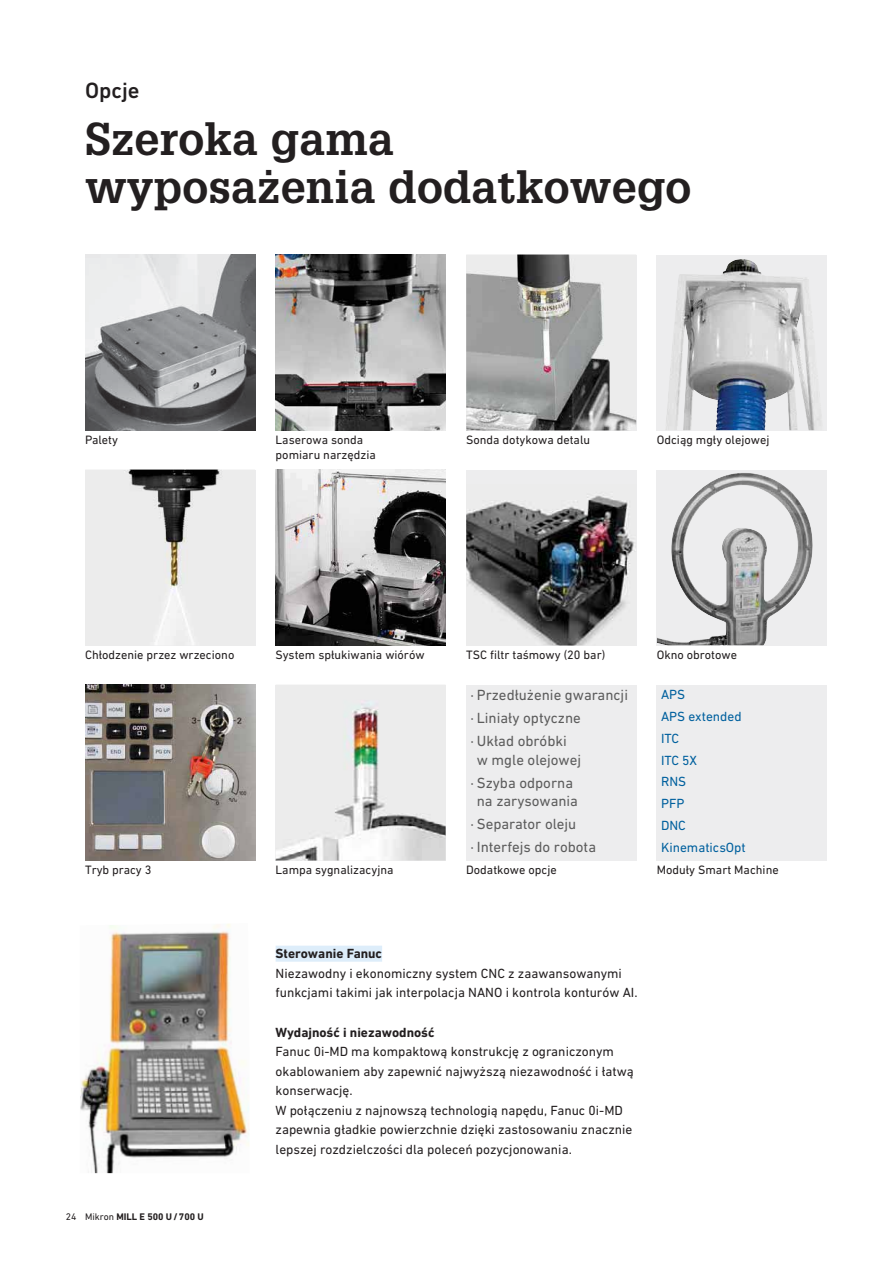
<style>
.page{position:relative;width:893px;height:1263px;background:#fff}
.page>*{position:absolute;margin:0;border:0;box-sizing:border-box;transform-origin:0 0}
.t1{font:700 45px/48.9px "Glypha LT Pro";letter-spacing:.005em;color:#231f20}
.t2{font:500 22.5px "DIN Next W1 G";color:#231f20}
.t3{font:15px/23px "DIN Next W1 G";color:#5c5c5c}
.t4{font:13.5px/19.5px "DIN Next W1 G";color:#231f20}
.t5{font:13.5px/21.9px "DIN Next W1 G";color:#00609e}
.t6{font:700 13.5px "DIN Next W1 G";color:#231f20}
.t7{font:12.3px "DIN Next W1 G";color:#231f20}
.t8{font:700 9.75px "DIN Next W1 G";color:#231f20}
.s1{font-weight:400}
</style>
<div class="page">
<div style="left:466px;top:470px;width:170px;height:176px;background:#ededee"></div>
<img style="left:466px;top:495px;width:169px;height:151px">
<div style="left:657px;top:255px;width:170px;height:175px;background:#ededee"></div>
<img style="left:666px;top:259px;width:155px;height:171px">
<img style="left:276px;top:470px;width:170px;height:176px">
<img style="left:85px;top:255px;width:170px;height:175px">
<img style="left:276px;top:685px;width:170px;height:176px">
<img style="left:466px;top:255px;width:170px;height:175px">
<img style="left:276px;top:255px;width:170px;height:175px">
<div style="left:657px;top:470px;width:170px;height:176px;background:#ededee"></div>
<img style="left:657px;top:473px;width:156px;height:173px">
<img style="left:85px;top:685px;width:170px;height:176px">
<img style="left:85px;top:470px;width:170px;height:176px">
<div style="left:657px;top:685px;width:170px;height:176px;background:#ededee"></div>
<img style="left:80px;top:924px;width:169px;height:249px">
<div style="left:466px;top:685px;width:170px;height:176px;background:#ededee"></div>
<div style="left:276px;top:946px;width:106px;height:16px;background:#ddedfa"></div>
<h2 class="t2" style="left:85px;top:83px;width:56px">Opcje</h2>
<h1 class="t1" style="left:85px;top:118px;width:608px">Szeroka gama wyposażenia dodatkowego</h1>
<p class="t7" style="left:85px;top:436px;width:35px">Palety</p>
<p class="t7" style="left:276px;top:436px;width:89px">Laserowa sonda</p>
<p class="t7" style="left:466px;top:436px;width:125px">Sonda dotykowa detalu</p>
<p class="t7" style="left:276px;top:450px;width:102px">pomiaru narzędzia</p>
<p class="t7" style="left:657px;top:436px;width:114px">Odciąg mgły olejowej</p>
<p class="t7" style="left:85px;top:651px;width:151px">Chłodzenie przez wrzeciono</p>
<p class="t7" style="left:85px;top:866px;width:68px">Tryb pracy 3</p>
<p class="t8" style="left:66px;top:1213px;width:139px"><span class="s1">24 Mikron</span> MILL E 500 U / 700 U</p>
<p class="t7" style="left:276px;top:651px;width:151px">System spłukiwania wiórów</p>
<p class="t7" style="left:276px;top:866px;width:119px">Lampa sygnalizacyjna</p>
<p class="t7" style="left:466px;top:651px;width:141px">TSC filtr taśmowy (20 bar)</p>
<p class="t7" style="left:657px;top:651px;width:82px">Okno obrotowe</p>
<p class="t3" style="left:470px;top:685px;width:159px">· Przedłużenie gwarancji · Liniały optyczne<br>· Układ obróbki</p>
<p class="t3" style="left:470px;top:749px;width:112px;text-align:center">w mgle olejowej · Szyba odporna</p>
<p class="t3" style="left:470px;top:791px;width:127px;text-indent:6px">na zarysowania<br>· Separator oleju<br>· Interfejs do robota</p>
<p class="t5" style="left:661px;top:685px;width:86px">APS<br>APS extended<br>ITC<br>ITC 5X<br>RNS<br>PFP<br>DNC<br>KinematicsOpt</p>
<p class="t7" style="left:466px;top:866px;width:92px">Dodatkowe opcje</p>
<p class="t7" style="left:657px;top:866px;width:123px">Moduły Smart Machine</p>
<p class="t6" style="left:276px;top:949px;width:108px">Sterowanie Fanuc</p>
<p class="t4" style="left:276px;top:965px;width:363px">Niezawodny i ekonomiczny system CNC z zaawansowanymi funkcjami takimi jak interpolacja NANO i kontrola konturów AI.</p>
<p class="t6" style="left:276px;top:1027px;width:160px">Wydajność i niezawodność</p>
<p class="t4" style="left:276px;top:1043px;width:360px">Fanuc 0i-MD ma kompaktową konstrukcję z ograniczonym okablowaniem aby zapewnić najwyższą niezawodność i łatwą konserwację.<br>W połączeniu z najnowszą technologią napędu, Fanuc 0i-MD zapewnia gładkie powierzchnie dzięki zastosowaniu znacznie lepszej rozdzielczości dla poleceń pozycjonowania.</p>
</div>
